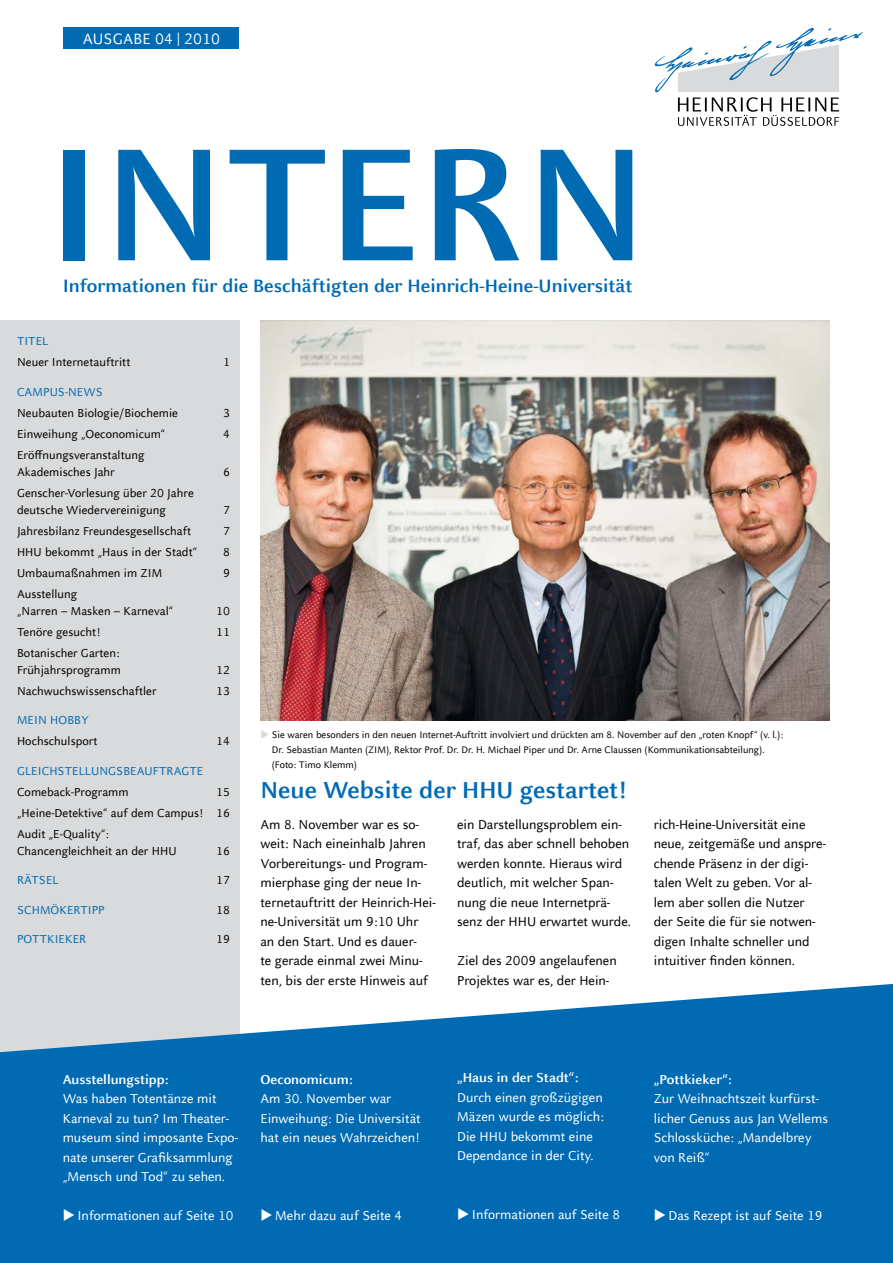
<style>
.page{position:relative;width:893px;height:1263px;background:#fff}
.page>*{position:absolute;margin:0;border:0;box-sizing:border-box;transform-origin:0 0}
.t1{font:700 177px "Celeste Sans Offc Pro";color:#006ab3}
.t2{font:700 25.5px "Celeste Sans Offc Pro";color:#006ab3}
.t3{font:700 19.8px "Celeste Sans Offc Pro";color:#006ab3}
.t4{font:16.5px "Celeste Sans Offc Pro";letter-spacing:.005em;color:#fff}
.t5{font:14.25px/19.5px "Celeste Sans Offc Pro";color:#000}
.t6{font:14.25px/19.5px "Celeste Sans Offc Pro";color:#fff}
.t7{font:700 14.25px "Celeste Sans Offc Pro";color:#fff}
.t8{font:12.75px/16.8px "Celeste Sans Offc Pro";letter-spacing:.005em;color:#000}
.t9{font:12.75px "Celeste Sans Offc Pro";letter-spacing:.005em;color:#006ab3}
.t10{font:10.5px/14.7px "Celeste Sans Offc Pro";color:#000}
.s1{color:#d9dadb}
</style>
<div class="page">
<div style="left:0;top:321px;width:239px;height:942px;background:#d9dadb"></div>
<svg style="left:0;top:984px;width:893px;height:279px;background:#1c7aba"></svg>
<svg style="left:654px;top:27px;width:209px;height:99px"></svg>
<div style="left:64px;top:27px;width:175px;height:21px;background:#006ab3"></div>
<img style="left:260px;top:321px;width:569px;height:400px">
<svg style="left:668px;top:1220px;width:15px;height:1px"></svg>
<p class="t4" style="left:83px;top:28px;width:139px">Ausgabe 04 | 2010</p>
<h1 class="t1" style="left:47px;top:91px;width:603px">INTERN</h1>
<h3 class="t3" style="left:63px;top:273px;width:571px">Informationen für die Beschäftigten der Heinrich-Heine-Universität</h3>
<p class="t9" style="left:17px;top:333px;width:33px">Titel</p>
<p class="t8" style="left:17px;top:353px;width:115px">Neuer Internetauftritt</p>
<p class="t8" style="left:223px;top:353px;width:8px">1</p>
<p class="t9" style="left:17px;top:384px;width:17px">Camp</p>
<p class="t9" style="left:50px;top:384px;width:55px">us-News</p>
<p class="t8" style="left:17px;top:404px;width:163px">Neubauten Biologie/Biochemie</p>
<p class="t8" style="left:223px;top:404px;width:8px">3</p>
<p class="t8" style="left:17px;top:425px;width:150px">Einweihung „Oeconomicum“</p>
<p class="t8" style="left:223px;top:425px;width:8px">4</p>
<p class="t8" style="left:17px;top:446px;width:129px">Eröffnungsveranstaltung<br>Akademisches Jahr</p>
<p class="t8" style="left:223px;top:463px;width:8px">6</p>
<p class="t8" style="left:17px;top:484px;width:178px">Genscher-Vorlesung über 20 Jahre deutsche Wiedervereinigung</p>
<p class="t8" style="left:223px;top:501px;width:8px">7</p>
<p class="t8" style="left:17px;top:522px;width:176px">Jahresbilanz Freundesgesellschaft</p>
<p class="t8" style="left:223px;top:522px;width:8px">7</p>
<p class="t8" style="left:17px;top:543px;width:182px">HHU bekommt „Haus in der Stadt“</p>
<p class="t8" style="left:223px;top:543px;width:8px">8</p>
<p class="t8" style="left:17px;top:564px;width:147px">U mbaumaßnahmen im ZIM</p>
<p class="t8" style="left:223px;top:564px;width:8px">9</p>
<p class="t8" style="left:17px;top:585px;width:158px">Ausstellung<br>„Narren – Masken – Karneval“</p>
<p class="t8" style="left:216px;top:602px;width:15px">10</p>
<p class="t8" style="left:17px;top:623px;width:85px">Tenöre gesucht!</p>
<p class="t8" style="left:216px;top:623px;width:15px">11</p>
<p class="t8" style="left:17px;top:644px;width:105px">Botanischer Garten:<br>Frühjahrsprogramm</p>
<p class="t8" style="left:216px;top:661px;width:15px">12</p>
<p class="t8" style="left:17px;top:682px;width:141px">Nachwuchswissenschaftler</p>
<p class="t8" style="left:216px;top:682px;width:15px">13</p>
<p class="t9" style="left:17px;top:712px;width:74px">Mein Hobby</p>
<p class="t8" style="left:17px;top:732px;width:82px">Hochschulsport</p>
<p class="t8" style="left:216px;top:732px;width:15px">14</p>
<p class="t9" style="left:17px;top:763px;width:144px">Gleichstellungsbeauftra</p>
<p class="t9" style="left:181px;top:763px;width:23px">gte</p>
<p class="t8" style="left:17px;top:783px;width:113px">Comeback-Programm</p>
<p class="t8" style="left:17px;top:781px;width:215px;line-height:21px;text-align:justify;text-indent:199px">15 „Heine-Detektive“ auf dem Campus! 16<br>Audit „E-Quality“:</p>
<p class="t8" style="left:17px;top:842px;width:156px">Chancengleichheit an der HHU</p>
<p class="t8" style="left:216px;top:842px;width:15px">16</p>
<p class="t9" style="left:17px;top:872px;width:43px">Rätsel</p>
<p class="t8" style="left:216px;top:871px;width:15px">17</p>
<p class="t9" style="left:17px;top:902px;width:9px">Schm</p>
<p class="t9" style="left:51px;top:902px;width:29px">ökertipp</p>
<p class="t8" style="left:216px;top:901px;width:15px">18</p>
<p class="t9" style="left:17px;top:931px;width:15px">Pottki</p>
<p class="t9" style="left:59px;top:931px;width:25px">eker</p>
<p class="t8" style="left:216px;top:931px;width:15px">19</p>
<p class="t10" style="left:272px;top:727px;width:513px;text-indent:-11px"><span class="s1">◆</span> Sie waren besonders in den neuen Internet-Auftritt involviert und drückten am 8. November auf den „roten Knopf“ (v. l.):<br>Dr. Sebastian Manten (ZIM), Rektor Prof. Dr. Dr. H. Michael Piper und Dr. Arne Claussen (Kommunikationsabteilung). (Foto: Timo Klemm)</p>
<h2 class="t2" style="left:260px;top:773px;width:367px">Neue Website der HHU gestartet!</h2>
<p class="t5" style="left:260px;top:814px;width:177px">Am 8. November war es so&shy;weit: Nach eineinhalb Jahren<br>Vorbereitungs- und Program&shy;mierphase ging der neue In&shy;ternetauftritt der Heinrich-Hei&shy;ne-U niversität um 9:10 U hr<br>an den Start. U nd es dauer-<br>te gerade einmal zwei Minu&shy;ten, bis der erste Hinweis auf</p>
<p class="t5" style="left:457px;top:814px;width:175px">ein Darstellungsproblem ein&shy;traf, das aber schnell behoben werden konnte. Hieraus wird deutlich, mit welcher Span&shy;nung die neue Internetprä&shy;senz der HHU erwartet wurde.</p>
<p class="t5" style="left:457px;top:951px;width:161px">Ziel des 2009 angelaufenen<br>Projektes war es, der Hein-</p>
<p class="t5" style="left:654px;top:814px;width:174px">rich-Heine-U niversität eine neue, zeitgemäße und anspre&shy;chende Präsenz in der digi&shy;talen Welt zu geben. Vor al&shy;lem aber sollen die Nutzer der Seite die für sie notwen&shy;digen Inhalte schneller und intuitiver finden können.</p>
<p class="t7" style="left:63px;top:1070px;width:108px">Ausstellungstipp:</p>
<p class="t6" style="left:63px;top:1089px;width:177px">Was haben Totentänze mit<br>Karneval zu tun? Im Theater&shy;museum sind imposante Expo&shy;nate unserer Grafiksammlung „Mensch und Tod“ zu sehen.</p>
<p class="t6" style="left:63px;top:1206px;width:172px">◆ Informationen auf Seite 10</p>
<p class="t7" style="left:260px;top:1070px;width:94px">Oeconomicum:</p>
<p class="t6" style="left:260px;top:1089px;width:162px">Am 30. November war<br>Einweihung: Die U niversität hat ein neues Wahrzeichen!</p>
<p class="t6" style="left:260px;top:1206px;width:143px">◆ Mehr dazu auf Seite 4</p>
<p class="t7" style="left:457px;top:1068px;width:123px">„Haus in der Stadt“:</p>
<p class="t6" style="left:457px;top:1087px;width:149px">Durch einen großzügigen<br>Mäzen wurde es möglich:<br>Die HHU bekommt eine<br>Dependance in der City.</p>
<p class="t6" style="left:457px;top:1204px;width:165px">◆ Informationen auf Seite 8</p>
<p class="t7" style="left:654px;top:1070px;width:80px">„Pottkieker“:</p>
<p class="t6" style="left:654px;top:1088px;width:176px">Zur Weihnachtszeit kurfürst&shy;licher Genuss aus Jan Wellems<br>Schlossküche: „Mandelbrey von Reiß“</p>
<p class="t6" style="left:654px;top:1205px;width:170px">◆Das Rezept ist auf Seite 19</p>
</div>
